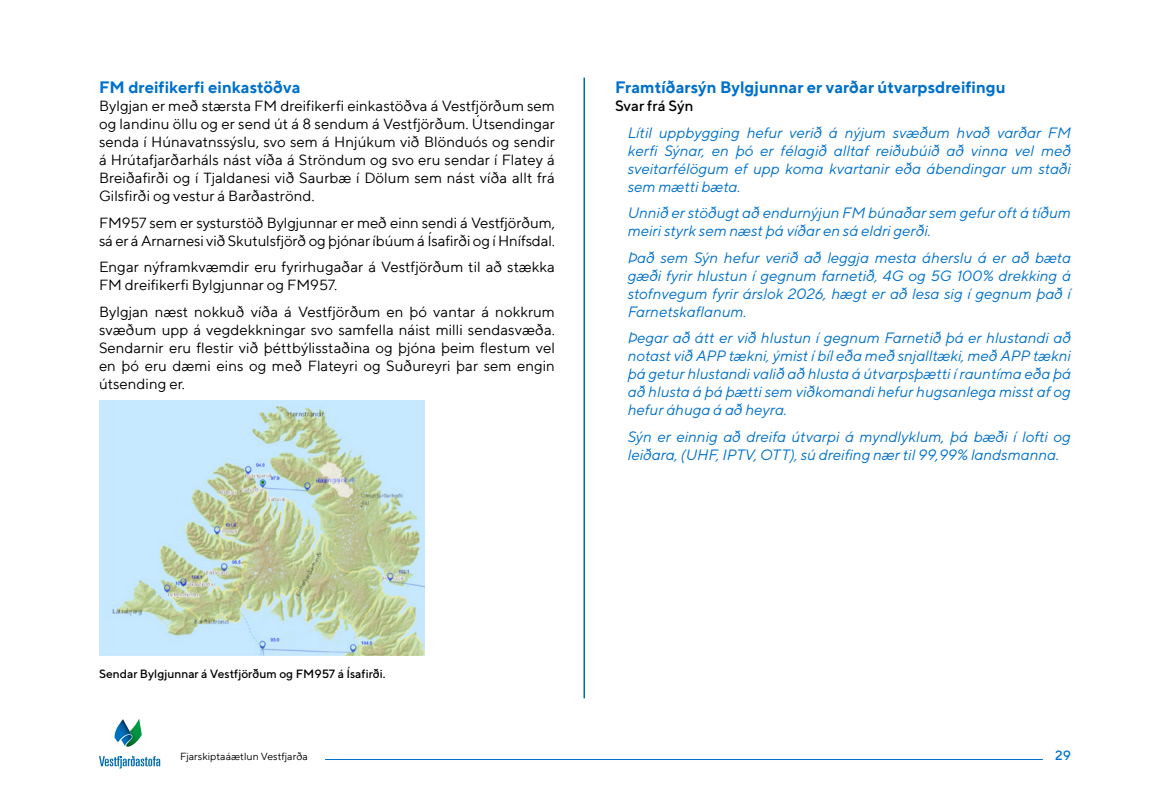
<style>
.page{position:relative;width:1170px;height:810px;background:#fff}
.page>*{position:absolute;margin:0;border:0;box-sizing:border-box;transform-origin:0 0}
.t1{font:700 16.5px "TT Norms";color:#0071ca}
.t2{font:italic 15px/18px "TT Norms";color:#0071ca;text-align:justify}
.t3{font:15px/18px "TT Norms";color:#000;text-align:justify}
.t4{font:500 15px "TT Norms";color:#000}
.t5{font:500 13.5px "TT Norms";color:#0071ca}
.t6{font:500 12px "TT Norms";color:#000}
.t7{font:10.5px "TT Norms";color:#000}
</style>
<div class="page">
<hr style="left:584px;top:78px;width:1px;height:620px;background:#006ab3">
<img style="left:99px;top:400px;width:325px;height:256px">
<svg style="left:99px;top:756px;width:61px;height:13px"></svg>
<svg style="left:114px;top:719px;width:28px;height:28px"></svg>
<hr style="left:325px;top:759px;width:718px;height:1px;background:#0071ca">
<p class="t1" style="left:99px;top:77px;width:203px">FM dreifikerfi einkastöðva</p>
<p class="t3" style="left:99px;top:97px;width:458px">Bylgjan er með stærsta FM dreifikerfi einkastöðva á Vestfjörðum sem og landinu öllu og er send út á 8 sendum á Vestfjörðum. Útsendingar senda í Húnavatnssýslu, svo sem á Hnjúkum við Blönduós og sendir á Hrútafjarðarháls nást víða á Ströndum og svo eru sendar í Flatey á Breiðafirði og í Tjaldanesi við Saurbæ í Dölum sem nást víða allt frá Gilsfirði og vestur á Barðaströnd.</p>
<p class="t3" style="left:99px;top:213px;width:458px">FM957 sem er systurstöð Bylgjunnar er með einn sendi á Vestfjörðum, sá er á Arnarnesi við Skutulsfjörð og þjónar íbúum á Ísafirði og í Hnífsdal.</p>
<p class="t3" style="left:99px;top:258px;width:458px">Engar nýframkvæmdir eru fyrirhugaðar á Vestfjörðum til að stækka<br>FM dreifikerfi Bylgjunnar og FM957.</p>
<p class="t3" style="left:99px;top:302px;width:458px">Bylgjan næst nokkuð víða á Vestfjörðum en þó vantar á nokkrum svæðum upp á vegdekkningar svo samfella náist milli sendasvæða.<br>Sendarnir eru flestir við þéttbýlisstaðina og þjóna þeim flestum vel en þó eru dæmi eins og með Flateyri og Suðureyri þar sem engin útsending er.</p>
<p class="t1" style="left:615px;top:77px;width:392px">Framtíðarsýn Bylgjunnar er varðar útvarpsdreifingu</p>
<p class="t4" style="left:615px;top:97px;width:80px">Svar frá Sýn</p>
<p class="t2" style="left:628px;top:123px;width:445px">Lítil uppbygging hefur verið á nýjum svæðum hvað varðar FM kerfi Sýnar, en þó er félagið alltaf reiðubúið að vinna vel með sveitarfélögum ef upp koma kvartanir eða ábendingar um staði sem mætti bæta.</p>
<p class="t2" style="left:628px;top:204px;width:445px">Unnið er stöðugt að endurnýjun FM búnaðar sem gefur oft á tíðum meiri styrk sem næst þá víðar en sá eldri gerði.</p>
<p class="t2" style="left:628px;top:248px;width:445px">Það sem Sýn hefur verið að leggja mesta áherslu á er að bæta gæði fyrir hlustun í gegnum farnetið, 4G og 5G 100% drekking á stofnvegum fyrir árslok 2026, hægt er að lesa sig í gegnum það í Farnetskaflanum.</p>
<p class="t2" style="left:628px;top:329px;width:445px">Þegar að átt er við hlustun í gegnum Farnetið þá er hlustandi að notast við APP tækni, ýmist í bíl eða með snjalltæki, með APP tækni þá getur hlustandi valið að hlusta á útvarpsþætti í rauntíma eða þá að hlusta á þá þætti sem viðkomandi hefur hugsanlega misst af og hefur áhuga á að heyra.</p>
<p class="t2" style="left:628px;top:427px;width:445px">Sýn er einnig að dreifa útvarpi á myndlyklum, þá bæði í lofti og leiðara, (UHF, IPTV, OTT), sú dreifing nær til 99,99% landsmanna.</p>
<p class="t6" style="left:99px;top:667px;width:288px">Sendar Bylgjunnar á Vestfjörðum og FM957 á Ísafirði.</p>
<p class="t7" style="left:180px;top:750px;width:130px">Fjarskiptaáætlun Vestfjarða</p>
<p class="t5" style="left:1055px;top:747px;width:17px">29</p>
</div>
